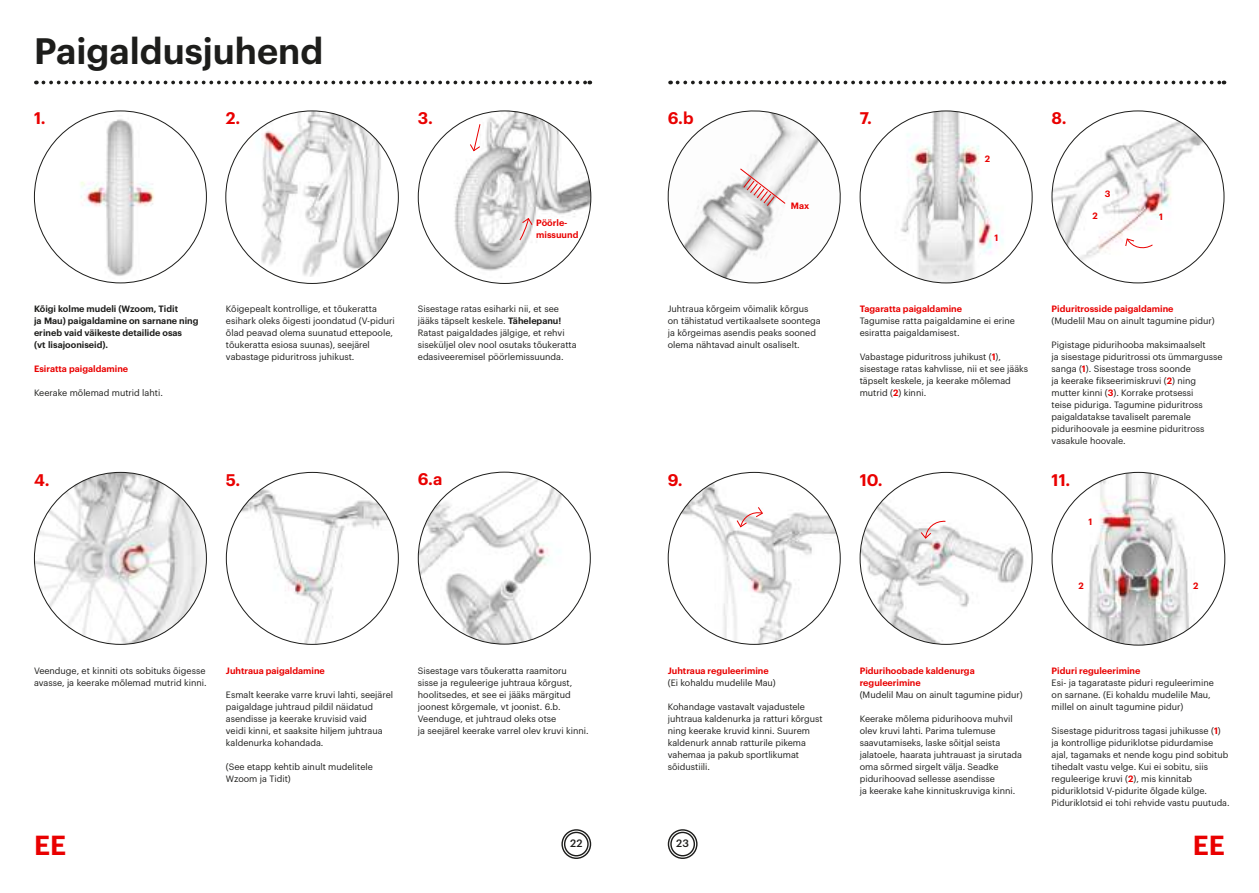
<style>
.page{position:relative;width:1259px;height:893px;background:#fff}
.page>*{position:absolute;margin:0;border:0;box-sizing:border-box;transform-origin:0 0}
.t1{font:600 36px "Graphik";color:#1d1d1b}
.t2{font:600 27px "Graphik";color:#e90000}
.t3{font:600 16.5px "Graphik";color:#e90000}
.t4{font:500 10.5px "Graphik";color:#1d1d1b}
.t5{font:9px/12px "Graphik";color:#1d1d1b}
.t6{font:600 9px/12px "Graphik";color:#e90000}
.t7{font:600 9px/12px "Graphik";color:#1d1d1b}
.s1{font-weight:600}
.s2{font-weight:600;color:#e90000}
</style>
<div class="page">
<svg style="left:561px;top:829px;width:30px;height:30px"></svg>
<svg style="left:668px;top:829px;width:29px;height:30px"></svg>
<img style="left:34px;top:111px;width:172px;height:172px;border-radius:86px">
<img style="left:34px;top:472px;width:172px;height:172px;border-radius:86px">
<img style="left:226px;top:111px;width:172px;height:166px">
<img style="left:226px;top:472px;width:172px;height:172px;border-radius:86px">
<img style="left:418px;top:472px;width:172px;height:172px;border-radius:86px">
<img style="left:418px;top:111px;width:173px;height:172px;border-radius:86px">
<svg style="left:469px;top:123px;width:12px;height:29px"></svg>
<svg style="left:519px;top:218px;width:14px;height:23px"></svg>
<svg style="left:43px;top:81px;width:547px;height:3px"></svg>
<svg style="left:677px;top:81px;width:547px;height:3px"></svg>
<img style="left:1052px;top:111px;width:172px;height:172px;border-radius:86px">
<img style="left:860px;top:472px;width:172px;height:172px;border-radius:86px">
<img style="left:860px;top:111px;width:172px;height:172px;border-radius:86px">
<img style="left:668px;top:472px;width:172px;height:172px;border-radius:86px">
<svg style="left:1124px;top:238px;width:29px;height:12px"></svg>
<svg style="left:736px;top:506px;width:27px;height:22px"></svg>
<svg style="left:920px;top:521px;width:26px;height:18px"></svg>
<svg style="left:667px;top:110px;width:174px;height:174px"></svg>
<img style="left:1052px;top:472px;width:172px;height:173px;border-radius:86px">
<h1 class="t1" style="left:34px;top:31px;width:291px">Paigaldusjuhend</h1>
<h3 class="t3" style="left:34px;top:109px;width:13px">1.</h3>
<h3 class="t3" style="left:226px;top:109px;width:16px">2.</h3>
<h3 class="t3" style="left:418px;top:109px;width:16px">3.</h3>
<h3 class="t3" style="left:668px;top:109px;width:27px">6.b</h3>
<h3 class="t3" style="left:859px;top:109px;width:14px">7.</h3>
<h3 class="t3" style="left:1051px;top:109px;width:17px">8.</h3>
<p class="t6" style="left:985px;top:153px;width:7px">2</p>
<p class="t6" style="left:1104px;top:188px;width:7px">3</p>
<p class="t6" style="left:791px;top:200px;width:20px">Max</p>
<p class="t6" style="left:536px;top:217px;width:44px">Pöörle&shy;missuund</p>
<p class="t6" style="left:994px;top:232px;width:5px">1</p>
<p class="t6" style="left:1092px;top:209px;width:7px">2</p>
<p class="t6" style="left:1159px;top:211px;width:5px">1</p>
<p class="t7" style="left:34px;top:303px;width:166px">Kõigi kolme mudeli (Wzoom, Tidit<br>ja Mau) paigaldamine on sarnane ning erineb vaid väikeste detailide osas<br>(vt lisajooniseid).</p>
<p class="t6" style="left:34px;top:363px;width:96px">Esiratta paigaldamine</p>
<p class="t5" style="left:34px;top:387px;width:130px">Keerake mõlemad mutrid lahti.</p>
<p class="t5" style="left:226px;top:303px;width:170px">Kõigepealt kontrollige, et tõukeratta esihark oleks õigesti joondatud (V-piduri õlad peavad olema suunatud ettepoole, tõukeratta esiosa suunas), seejärel vabastage piduritross juhikust.</p>
<p class="t5" style="left:418px;top:303px;width:160px">Sisestage ratas esiharki nii, et see jääks täpselt keskele. <span class="s1">Tähelepanu!<br></span>Ratast paigaldades jälgige, et rehvi siseküljel olev nool osutaks tõukeratta edasiveeremisel pöörlemissuunda.</p>
<p class="t5" style="left:668px;top:303px;width:154px">Juhtraua kõrgeim võimalik kõrgus on tähistatud vertikaalsete soontega ja kõrgeimas asendis peaks sooned olema nähtavad ainult osaliselt.</p>
<p class="t6" style="left:859px;top:303px;width:104px">Tagaratta paigaldamine</p>
<p class="t5" style="left:859px;top:315px;width:157px">Tagumise ratta paigaldamine ei erine esiratta paigaldamisest.</p>
<p class="t5" style="left:859px;top:351px;width:170px">Vabastage piduritross juhikust (<span class="s2">1</span>), sisestage ratas kahvlisse, nii et see jääks täpselt keskele, ja keerake mõlemad mutrid (<span class="s2">2</span>) kinni.</p>
<p class="t6" style="left:1051px;top:303px;width:123px">Piduritrosside paigaldamine</p>
<p class="t5" style="left:1051px;top:315px;width:165px">(Mudelil Mau on ainult tagumine pidur)</p>
<p class="t5" style="left:1051px;top:339px;width:173px">Pigistage pidurihooba maksimaalselt<br>ja sisestage piduritrossi ots ümmargusse sanga (<span class="s2">1</span>). Sisestage tross soonde<br>ja keerake fikseerimiskruvi (<span class="s2">2</span>) ning mutter kinni (<span class="s2">3</span>). Korrake protsessi<br>teise piduriga. Tagumine piduritross paigaldatakse tavaliselt paremale pidurihoovale ja eesmine piduritross vasakule hoovale.</p>
<h3 class="t3" style="left:34px;top:470px;width:17px">4.</h3>
<h3 class="t3" style="left:226px;top:470px;width:16px">5.</h3>
<h3 class="t3" style="left:418px;top:470px;width:26px">6.a</h3>
<h3 class="t3" style="left:668px;top:470px;width:16px">9.</h3>
<h3 class="t3" style="left:860px;top:470px;width:24px">10.</h3>
<h3 class="t3" style="left:1051px;top:470px;width:20px">11.</h3>
<p class="t6" style="left:1088px;top:516px;width:5px">1</p>
<p class="t6" style="left:1078px;top:579px;width:7px">2</p>
<p class="t6" style="left:1193px;top:579px;width:7px">2</p>
<p class="t5" style="left:34px;top:665px;width:174px">Veenduge, et kinniti ots sobituks õigesse avasse, ja keerake mõlemad mutrid kinni.</p>
<p class="t6" style="left:226px;top:665px;width:100px">Juhtraua paigaldamine</p>
<p class="t5" style="left:226px;top:689px;width:169px">Esmalt keerake varre kruvi lahti, seejärel paigaldage juhtraud pildil näidatud asendisse ja keerake kruvisid vaid<br>veidi kinni, et saaksite hiljem juhtraua kaldenurka kohandada.</p>
<p class="t5" style="left:226px;top:761px;width:148px">(See etapp kehtib ainult mudelitele<br>Wzoom ja Tidit)</p>
<p class="t5" style="left:418px;top:664px;width:172px">Sisestage vars tõukeratta raamitoru sisse ja reguleerige juhtraua kõrgust, hoolitsedes, et see ei jääks märgitud joonest kõrgemale, vt joonist. 6.b.<br>Veenduge, et juhtraud oleks otse<br>ja seejärel keerake varrel olev kruvi kinni.</p>
<p class="t6" style="left:668px;top:665px;width:102px">Juhtraua reguleerimine</p>
<p class="t5" style="left:668px;top:677px;width:109px">(Ei kohaldu mudelile Mau)</p>
<p class="t5" style="left:668px;top:701px;width:156px">Kohandage vastavalt vajadustele juhtraua kaldenurka ja ratturi kõrgust ning keerake kruvid kinni. Suurem kaldenurk annab ratturile pikema vahemaa ja pakub sportlikumat sõidustiili.</p>
<p class="t6" style="left:859px;top:665px;width:117px">Pidurihoobade kaldenurga reguleerimine</p>
<p class="t5" style="left:859px;top:689px;width:165px">(Mudelil Mau on ainult tagumine pidur)</p>
<p class="t5" style="left:859px;top:713px;width:164px">Keerake mõlema pidurihoova muhvil olev kruvi lahti. Parima tulemuse saavutamiseks, laske sõitjal seista jalatoele, haarata juhtrauast ja sirutada oma sõrmed sirgelt välja. Seadke pidurihoovad sellesse asendisse<br>ja keerake kahe kinnituskruviga kinni.</p>
<p class="t6" style="left:1051px;top:665px;width:90px">Piduri reguleerimine</p>
<p class="t5" style="left:1051px;top:677px;width:164px">Esi- ja tagarataste piduri reguleerimine on sarnane. (Ei kohaldu mudelile Mau, millel on ainult tagumine pidur)</p>
<p class="t5" style="left:1051px;top:725px;width:179px">Sisestage piduritross tagasi juhikusse (<span class="s2">1</span>) ja kontrollige piduriklotse pidurdamise ajal, tagamaks et nende kogu pind sobitub tihedalt vastu velge. Kui ei sobitu, siis reguleerige kruvi (<span class="s2">2</span>), mis kinnitab piduriklotsid V-pidurite õlgade külge.<br>Piduriklotsid ei tohi rehvide vastu puutuda.</p>
<h2 class="t2" style="left:34px;top:830px;width:34px">EE</h2>
<p class="t4" style="left:570px;top:837px;width:14px">22</p>
<p class="t4" style="left:676px;top:837px;width:14px">23</p>
<h2 class="t2" style="left:1192px;top:830px;width:34px">EE</h2>
</div>
